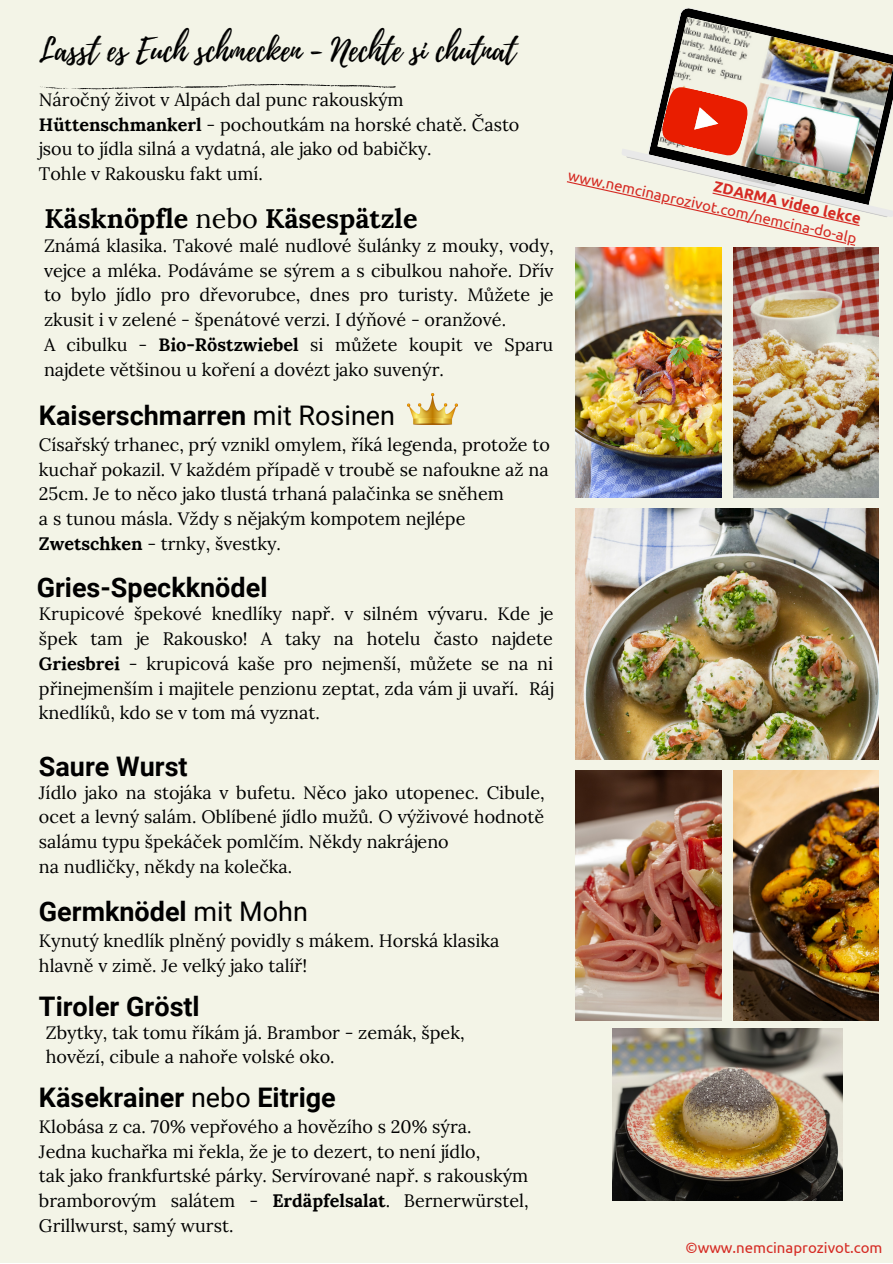
<style>
.page{position:relative;width:893px;height:1264px;background:#fff}
.page>*{position:absolute;margin:0;border:0;box-sizing:border-box;transform-origin:0 0}
.t1{font:31.5px "Playlist Script";color:#000}
.t2{font:700 27px "Roboto";color:#000}
.t3{font:700 27px "Lora";color:#000}
.t4{font:18px/24.8px "Lora";color:#000;text-align:justify}
.t5{font:15px "Ubuntu";color:#d52a23}
.t6{font:700 15px "Ubuntu";color:#d52a23}
.s1{font-weight:700}
.s2{font-weight:400}
</style>
<div class="page">
<div style="left:0;top:0;width:892px;height:1262px;background:#f3f4e7"></div>
<img style="left:575px;top:248px;width:147px;height:249px">
<img style="left:733px;top:248px;width:145px;height:249px">
<img style="left:575px;top:508px;width:303px;height:251px">
<img style="left:575px;top:770px;width:147px;height:250px">
<img style="left:733px;top:770px;width:145px;height:250px">
<img style="left:408px;top:394px;width:49px;height:30px">
<svg style="left:40px;top:84px;width:355px;height:6px"></svg>
<img style="left:612px;top:1028px;width:230px;height:172px">
<svg style="left:680px;top:8px;width:212px;height:209px"></svg>
<img style="left:664px;top:17px;width:228px;height:177px">
<img style="left:566px;top:84px;width:321px;height:162px">
<p class="t1" style="left:39px;top:28px;width:478px">Lasst es Euch schmecken - Nechte si chutnat</p>
<p class="t4" style="left:39px;top:87px;width:482px;text-align:left">Náročný život v Alpách dal punc rakouským<br><span class="s1">Hüttenschmankerl</span> - pochoutkám na horské chatě. Často jsou to jídla silná a vydatná, ale jako od babičky.</p>
<p class="t4" style="left:39px;top:161px;width:225px">Tohle v Rakousku fakt umí.</p>
<p class="t3" style="left:44px;top:200px;width:374px">Käsknöpfle <span class="s2">nebo</span> Käsespätzle</p>
<p class="t4" style="left:44px;top:233px;width:511px">Známá klasika. Takové malé nudlové šulánky z mouky, vody, vejce a mléka. Podáváme se sýrem a s cibulkou nahoře. Dřív to bylo jídlo pro dřevorubce, dnes pro turisty. Můžete je zkusit i v zelené - špenátové verzi. I dýňové - oranžové.</p>
<p class="t4" style="left:44px;top:332px;width:510px">A cibulku - <span class="s1">Bio-Röstzwiebel</span> si můžete koupit ve Sparu najdete většinou u koření a dovézt jako suvenýr.</p>
<p class="t2" style="left:39px;top:399px;width:357px">Kaiserschmarren <span class="s2">mit Rosinen</span></p>
<p class="t4" style="left:39px;top:432px;width:512px">Císařský trhanec, prý vznikl omylem, říká legenda, protože to kuchař pokazil. V každém případě v troubě se nafoukne až na 25cm. Je to něco jako tlustá trhaná palačinka se sněhem</p>
<p class="t4" style="left:39px;top:506px;width:428px">a s tunou másla. Vždy s nějakým kompotem nejlépe<br><span class="s1">Zwetschken</span> - trnky, švestky.</p>
<p class="t2" style="left:37px;top:572px;width:232px">Gries-Speckknödel</p>
<p class="t4" style="left:39px;top:601px;width:516px">Krupicové špekové knedlíky např. v silném vývaru. Kde je špek tam je Rakousko! A taky na hotelu často najdete <span class="s1">Griesbrei</span> - krupicová kaše pro nejmenší, můžete se na ni přinejmenším i majitele penzionu zeptat, zda vám ji uvaří. Ráj knedlíků, kdo se v tom má vyznat.</p>
<p class="t2" style="left:39px;top:750px;width:150px">Saure Wurst</p>
<p class="t4" style="left:39px;top:779px;width:507px">Jídlo jako na stojáka v bufetu. Něco jako utopenec. Cibule, ocet a levný salám. Oblíbené jídlo mužů. O výživové hodnotě salámu typu špekáček pomlčím. Někdy nakrájeno</p>
<p class="t4" style="left:39px;top:853px;width:255px">na nudličky, někdy na kolečka.</p>
<p class="t2" style="left:39px;top:895px;width:270px">Germknödel <span class="s2">mit Mohn</span></p>
<p class="t4" style="left:39px;top:928px;width:462px">Kynutý knedlík plněný povidly s mákem. Horská klasika hlavně v zimě. Je velký jako talíř!</p>
<p class="t2" style="left:39px;top:990px;width:162px">Tiroler Gröstl</p>
<p class="t4" style="left:46px;top:1019px;width:420px">Zbytky, tak tomu říkám já. Brambor - zemák, špek, hovězí, cibule a nahoře volské oko.</p>
<p class="t2" style="left:39px;top:1081px;width:298px">Käsekrainer <span class="s2">nebo</span> Eitrige</p>
<p class="t4" style="left:39px;top:1113px;width:434px">Klobása z ca. 70% vepřového a hovězího s 20% sýra.</p>
<p class="t4" style="left:39px;top:1138px;width:443px">Jedna kuchařka mi řekla, že je to dezert, to není jídlo,</p>
<p class="t4" style="left:39px;top:1163px;width:491px">tak jako frankfurtské párky. Servírované např. s rakouským bramborovým salátem - <span class="s1">Erdäpfelsalat</span>. Bernerwürstel, Grillwurst, samý wurst.</p>
<p class="t5" style="left:570px;top:167px;width:296px;rotate:12deg">www.nemcinaprozivot.com/nemcina-do-alp</p>
<p class="t6" style="left:715px;top:178px;width:152px;rotate:12deg">ZDARMA video lekce</p>
<p class="t5" style="left:685px;top:1239px;width:198px">©www.nemcinaprozivot.com</p>
</div>
